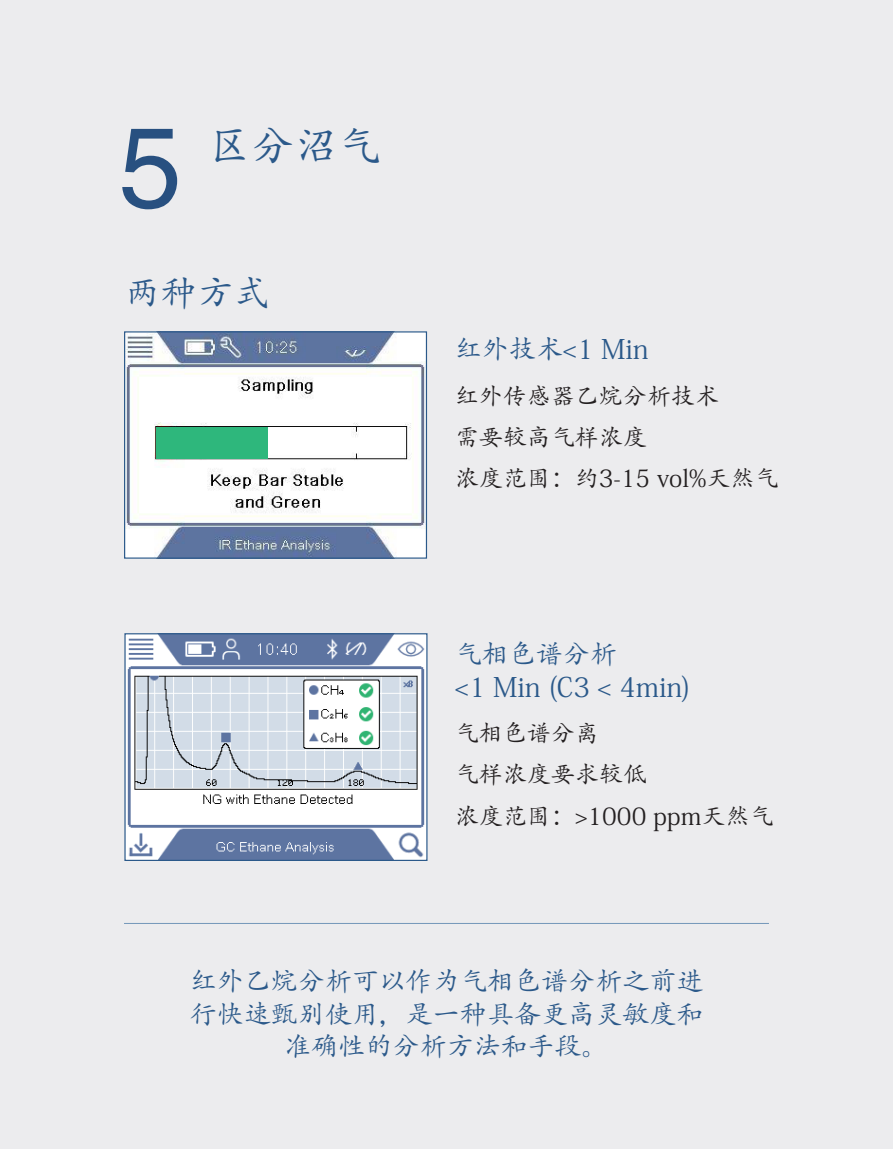
<style>
.page{position:relative;width:893px;height:1149px;background:#fff}
.page>*{position:absolute;margin:0;border:0;box-sizing:border-box;transform-origin:0 0}
.Rubrik_2{font:114px "Helvetica";color:#285080}
.rubbe_kina{font:43.2px "Adobe Kaiti Std";color:#2b598a}
.rubbe_kina-2{font:36px "Adobe Kaiti Std";color:#2b598a}
.rubbe_kina-3{font:27px/32.4px "Adobe Kaiti Std";color:#2b598a}
.rubbe_kina-4{font:24px "Adobe Kaiti Std";color:#231f20}
</style>
<div class="page">
<div style="left:0;top:0;width:893px;height:1148px;background:#ececee"></div>
<img style="left:126px;top:635px;width:299px;height:223px">
<div style="left:124px;top:633px;width:303px;height:227px;border:1px solid #2b598a"></div>
<img style="left:126px;top:333px;width:299px;height:223px">
<div style="left:124px;top:331px;width:303px;height:227px;border:1px solid #2b598a"></div>
<div style="left:156px;top:427px;width:49px;height:31px;background:#2eb77c"></div>
<div style="left:206px;top:427px;width:61px;height:31px;background:#2eb77c"></div>
<div style="left:202px;top:430px;width:6px;height:25px;background:#2eb77c"></div>
<hr style="left:124px;top:922px;width:645px;height:1px;background:#7397b9">
<p class="Rubrik_2" style="left:119px;top:79px;width:65px">5</p>
<p class="rubbe_kina" style="left:208px;top:119px;width:174px">区分沼气</p>
<p class="rubbe_kina-2" style="left:125px;top:270px;width:145px">两种方式</p>
<p class="rubbe_kina-3" style="left:455px;top:333px;width:195px">红外技术&lt;1 Min</p>
<p class="rubbe_kina-4" style="left:455px;top:381px;width:265px">红外传感器乙烷分析技术</p>
<p class="rubbe_kina-4" style="left:455px;top:422px;width:193px">需要较高气样浓度</p>
<p class="rubbe_kina-4" style="left:455px;top:463px;width:325px">浓度范围：约3-15 vol%天然气</p>
<p class="rubbe_kina-3" style="left:455px;top:638px;width:238px">气相色谱分析<br>&lt;1 Min (C3 &lt; 4min)</p>
<p class="rubbe_kina-4" style="left:455px;top:718px;width:145px">气相色谱分离</p>
<p class="rubbe_kina-4" style="left:455px;top:759px;width:193px">气样浓度要求较低</p>
<p class="rubbe_kina-4" style="left:455px;top:800px;width:320px">浓度范围：&gt;1000 ppm天然气</p>
<p class="rubbe_kina-3" style="left:190px;top:964px;width:515px;text-align:center">红外乙烷分析可以作为气相色谱分析之前进行快速甄别使用，是一种具备更高灵敏度和准确性的分析方法和手段。</p>
</div>
